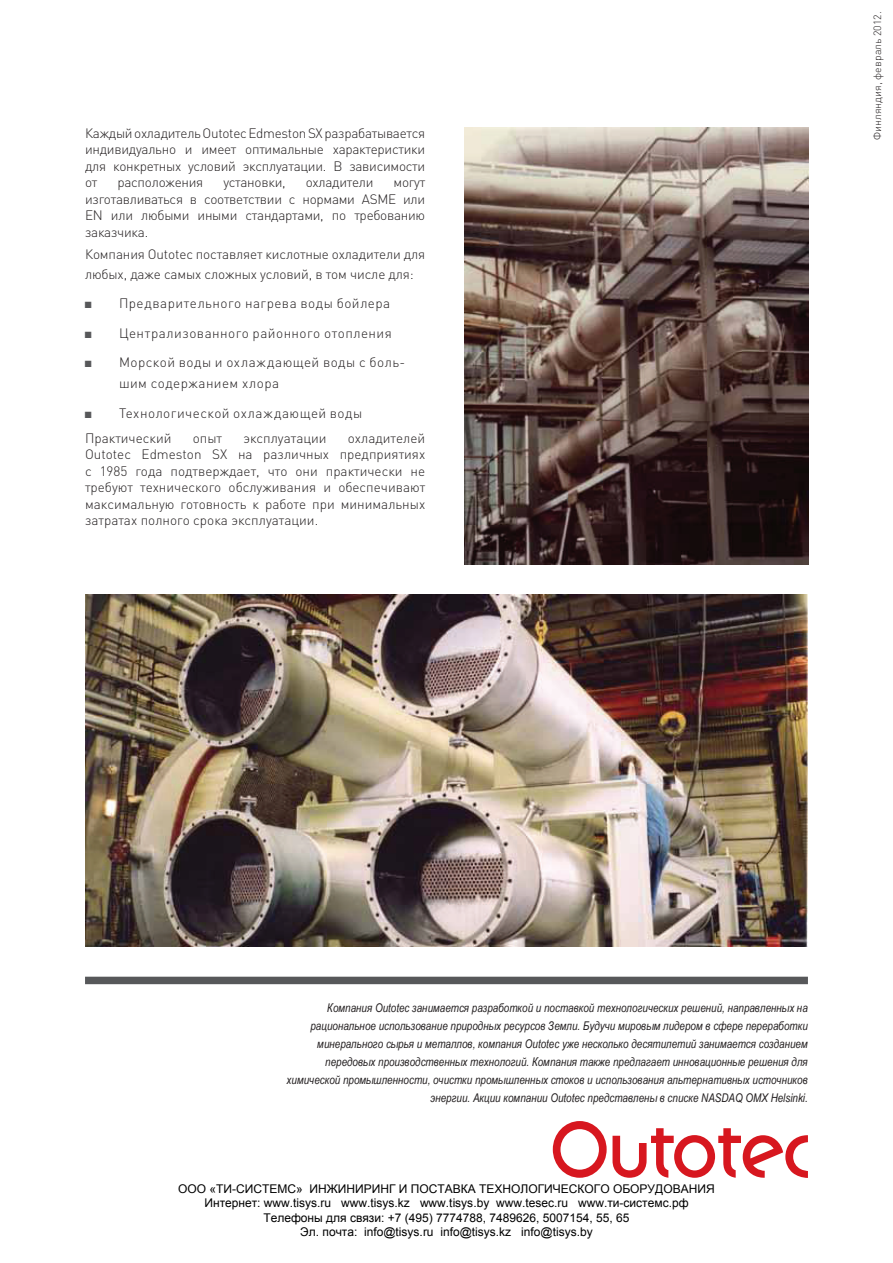
<style>
.page{position:relative;width:893px;height:1263px;background:#fff}
.page>*{position:absolute;margin:0;border:0;box-sizing:border-box;transform-origin:0 0}
.t1{font:300 13.5px/16.5px "DIN Pro";color:#231f20;text-align:justify}
.t2{font:300 13.5px/21px "DIN Pro";letter-spacing:.035em;color:#231f20}
.t3{font:300 13.5px/25px "DIN Pro";letter-spacing:.03em;color:#231f20}
.t4{font:300 13.5px "DIN Pro";letter-spacing:.04em;color:#231f20}
.t5{font:300 13.5px "DIN Pro";letter-spacing:-.02em;color:#231f20}
.t6{font:italic 12px/18px "Arial Narrow";color:#231f20;text-align:right}
.t7{font:12px/14.4px "Arial";color:#000;text-align:center}
.t8{font:300 10.5px "DIN Pro";letter-spacing:.01em;color:#231f20}
.s1{font-family:"Arial Narrow";font-weight:400;color:#57585a}
</style>
<div class="page">
<svg style="left:553px;top:1121px;width:255px;height:57px"></svg>
<div style="left:85px;top:977px;width:723px;height:7px;background:#57585a"></div>
<img style="left:465px;top:128px;width:343px;height:437px">
<img style="left:85px;top:594px;width:723px;height:352px">
<p class="t1" style="left:85px;top:124px;width:342px">Каждый охладитель Outotec Edmeston SX разрабатывается индивидуально и имеет оптимальные характеристики для конкретных условий эксплуатации. В зависимости от</p>
<p class="t1" style="left:85px;top:174px;width:342px;text-indent:309px">могут изготавливаться в соответствии с нормами ASME или EN или любыми иными стандартами, по требованию заказчика.</p>
<p class="t1" style="left:85px;top:244px;width:342px;line-height:19.5px">Компания Outotec поставляет кислотные охладители для любых, даже самых сложных условий, в том числе для:</p>
<p class="t4" style="left:85px;top:294px;width:307px"><span class="s1">■</span> Предварительного нагрева воды бойлера</p>
<p class="t2" style="left:85px;top:322px;width:308px"><span class="s1">■</span> Централизованного районного отопления</p>
<p class="t2" style="left:119px;top:351px;width:288px;text-indent:-34px"><span class="s1">■</span> Морской воды и охлаждающей воды с боль&shy;шим содержанием хлора</p>
<p class="t3" style="left:85px;top:400px;width:279px"><span class="s1">■</span> Технологической охлаждающей воды<br>Практический</p>
<p class="t5" style="left:117px;top:173px;width:87px">расположения</p>
<p class="t5" style="left:223px;top:173px;width:64px">установки,</p>
<p class="t5" style="left:306px;top:173px;width:69px">охладители</p>
<p class="t1" style="left:85px;top:429px;width:342px;text-indent:263px">охладителей Outotec Edmeston SX на различных предприятиях с 1985 года подтверждает, что они практически не требуют технического обслуживания и обеспечивают максимальную готовность к работе при минимальных затратах полного срока эксплуатации.</p>
<p class="t1" style="left:193px;top:429px;width:31px">опыт</p>
<p class="t1" style="left:243px;top:429px;width:85px">эксплуатации</p>
<p class="t8" style="left:870px;top:140px;width:131px;rotate:-90deg">Финляндия, февраль 2012.</p>
<p class="t6" style="left:287px;top:998px;width:523px">Компания Outotec занимается разработкой и поставкой технологических решений, направленных на рациональное использование природных ресурсов Земли. Будучи мировым лидером в сфере переработки минерального сырья и металлов, компания Outotec уже несколько десятилетий занимается созданием передовых производственных технологий. Компания также предлагает инновационные решения для химической промышленности, очистки промышленных стоков и использования альтернативных источников энергии. Акции компании Outotec представлены в списке NASDAQ OMX Helsinki.</p>
<p class="t7" style="left:178px;top:1182px;width:538px">ООО «ТИ-СИСТЕМС» ИНЖИНИРИНГ И ПОСТАВКА ТЕХНОЛОГИЧЕСКОГО ОБОРУДОВАНИЯ Интернет: www.tisys.ru www.tisys.kz www.tisys.by www.tesec.ru www.ти-системс.рф Телефоны для связи: +7 (495) 7774788, 7489626, 5007154, 55, 65<br>Эл. почта: info@tisys.ru info@tisys.kz info@tisys.by</p>
</div>
